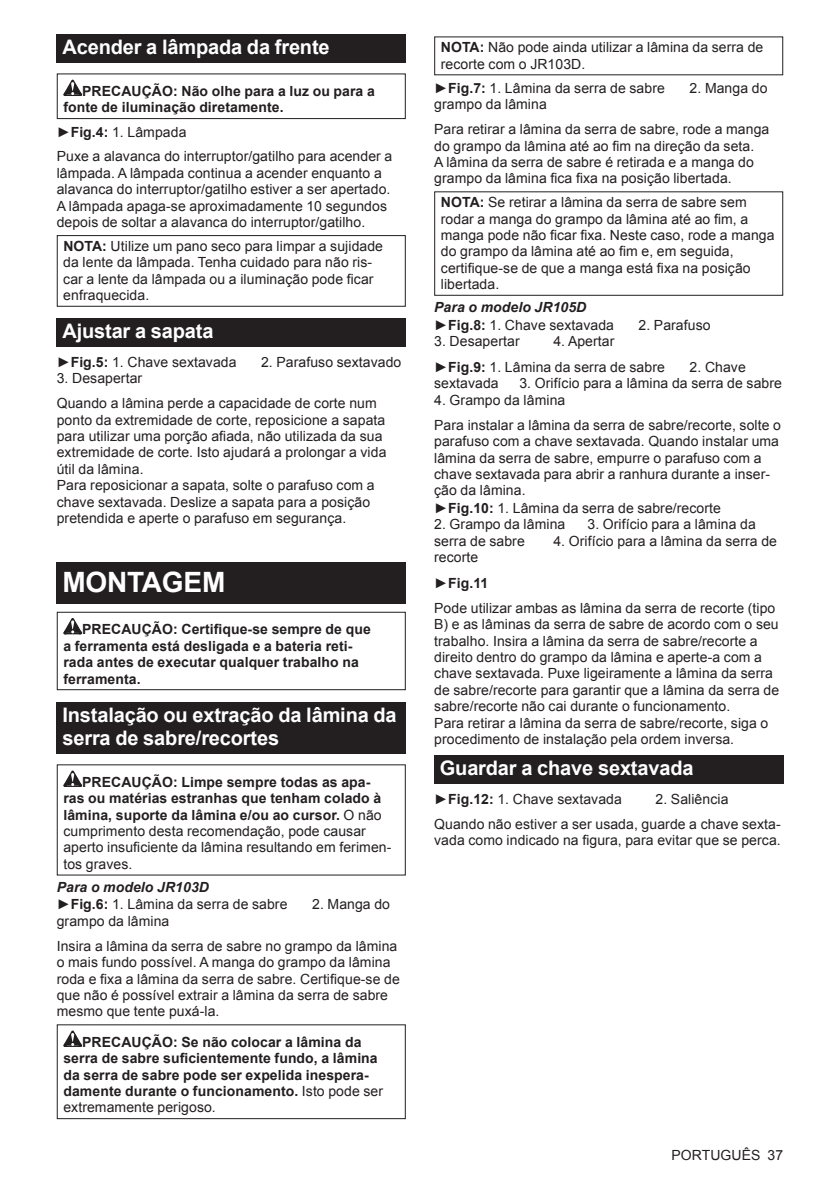
<style>
.page{position:relative;width:840px;height:1191px;background:#fff}
.page>*{position:absolute;margin:0;border:0;box-sizing:border-box;transform-origin:0 0}
.t1{font:700 28px "Arial";letter-spacing:-.01em;color:#fff}
.t2{font:700 20px/23.4px "Arial";letter-spacing:-.01em;color:#fff}
.t3{font:14px/16.4px "Arial";letter-spacing:.005em;color:#231f20}
.t4{font:700 14px/16.4px "Arial";letter-spacing:.005em;color:#231f20}
.t5{font:italic 700 14px/17.6px "Arial";letter-spacing:.005em;color:#231f20}
.s1{font-weight:700}
.s2{font-weight:400}
.s3{font-weight:700;font-style:italic}
.s4{font-weight:400;font-style:normal}
.s5{font-style:normal}
</style>
<div class="page">
<div style="left:57px;top:34px;width:348px;height:29px;background:#231f20"></div>
<svg style="left:63px;top:80px;width:19px;height:16px"></svg>
<div style="left:57px;top:73px;width:348px;height:46px;border:1px solid #231f20"></div>
<div style="left:57px;top:235px;width:348px;height:72px;border:1px solid #231f20"></div>
<div style="left:57px;top:318px;width:348px;height:29px;background:#231f20"></div>
<div style="left:57px;top:562px;width:348px;height:41px;background:#231f20"></div>
<svg style="left:63px;top:618px;width:19px;height:16px"></svg>
<div style="left:57px;top:612px;width:348px;height:78px;border:1px solid #231f20"></div>
<div style="left:57px;top:701px;width:348px;height:52px;background:#231f20"></div>
<svg style="left:63px;top:770px;width:19px;height:17px"></svg>
<svg style="left:63px;top:1030px;width:19px;height:17px"></svg>
<div style="left:57px;top:1024px;width:348px;height:95px;border:1px solid #231f20"></div>
<div style="left:434px;top:191px;width:348px;height:105px;border:1px solid #231f20"></div>
<div style="left:434px;top:755px;width:348px;height:29px;background:#231f20"></div>
<h2 class="t2" style="left:62px;top:36px;width:268px">Acender a lâmpada da frente</h2>
<p class="t4" style="left:63px;top:83px;width:313px;text-indent:19px">PRECAUÇÃO: Não olhe para a luz ou para a fonte de iluminação diretamente.</p>
<p class="t3" style="left:57px;top:119px;width:337px;line-height:24.8px">►<span class="s1">Fig.4:</span> 1. Lâmpada<br>Puxe a alavanca do interruptor/gatilho para acender a</p>
<p class="t3" style="left:57px;top:165px;width:335px">lâmpada. A lâmpada continua a acender enquanto a alavanca do interruptor/gatilho estiver a ser apertado.<br>A lâmpada apaga-se aproximadamente 10 segundos depois de soltar a alavanca do interruptor/gatilho.</p>
<p class="t3" style="left:63px;top:238px;width:321px"><span class="s1">NOTA:</span> Utilize um pano seco para limpar a sujidade da lente da lâmpada. Tenha cuidado para não ris&shy;car a lente da lâmpada ou a iluminação pode ficar enfraquecida.</p>
<h2 class="t2" style="left:62px;top:320px;width:152px">Ajustar a sapata</h2>
<p class="t3" style="left:57px;top:354px;width:181px">►<span class="s1">Fig.5:</span> 1. Chave sextavada</p>
<p class="t3" style="left:261px;top:354px;width:142px">2. Parafuso sextavado</p>
<p class="t3" style="left:57px;top:366px;width:321px;line-height:24.8px">3. Desapertar<br>Quando a lâmina perde a capacidade de corte num</p>
<p class="t3" style="left:57px;top:412px;width:331px">ponto da extremidade de corte, reposicione a sapata para utilizar uma porção afiada, não utilizada da sua extremidade de corte. Isto ajudará a prolongar a vida útil da lâmina.<br>Para reposicionar a sapata, solte o parafuso com a chave sextavada. Deslize a sapata para a posição pretendida e aperte o parafuso em segurança.</p>
<h1 class="t1" style="left:62px;top:564px;width:164px">MONTAGEM</h1>
<p class="t4" style="left:63px;top:621px;width:309px;text-indent:19px">PRECAUÇÃO: Certifique-se sempre de que a ferramenta está desligada e a bateria reti&shy;rada antes de executar qualquer trabalho na ferramenta.</p>
<h2 class="t2" style="left:62px;top:703px;width:335px">Instalação ou extração da lâmina da serra de sabre/recortes</h2>
<p class="t4" style="left:63px;top:774px;width:329px;text-indent:19px">PRECAUÇÃO: Limpe sempre todas as apa&shy;ras ou matérias estranhas que tenham colado à lâmina, suporte da lâmina e/ou ao cursor. <span class="s2">O não cumprimento desta recomendação, pode causar aperto insuficiente da lâmina resultando em ferimen&shy;tos graves.</span></p>
<p class="t3" style="left:57px;top:878px;width:232px;line-height:17.6px"><span class="s3">Para o modelo JR103D<br></span>►<span class="s1">Fig.6:</span> 1. Lâmina da serra de sabre</p>
<p class="t3" style="left:312px;top:896px;width:79px">2. Manga do</p>
<p class="t3" style="left:57px;top:908px;width:342px;line-height:24.8px">grampo da lâmina<br>Insira a lâmina da serra de sabre no grampo da lâmina</p>
<p class="t3" style="left:57px;top:954px;width:344px">o mais fundo possível. A manga do grampo da lâmina roda e fixa a lâmina da serra de sabre. Certifique-se de que não é possível extrair a lâmina da serra de sabre mesmo que tente puxá-la.</p>
<p class="t4" style="left:63px;top:1034px;width:321px;text-indent:19px">PRECAUÇÃO: Se não colocar a lâmina da serra de sabre suficientemente fundo, a lâmina da serra de sabre pode ser expelida inespera&shy;damente durante o funcionamento. <span class="s2">Isto pode ser extremamente perigoso.</span></p>
<p class="t3" style="left:440px;top:39px;width:324px"><span class="s1">NOTA:</span> Não pode ainda utilizar a lâmina da serra de recorte com o JR103D.</p>
<p class="t3" style="left:434px;top:80px;width:232px">►<span class="s1">Fig.7:</span> 1. Lâmina da serra de sabre</p>
<p class="t3" style="left:689px;top:80px;width:79px">2. Manga do</p>
<p class="t3" style="left:434px;top:92px;width:336px;line-height:24.8px">grampo da lâmina<br>Para retirar a lâmina da serra de sabre, rode a manga</p>
<p class="t3" style="left:434px;top:137px;width:321px;text-align:justify">do grampo da lâmina até ao fim na direção da seta.<br>A lâmina da serra de sabre é retirada e a manga do grampo da lâmina fica fixa na posição libertada.</p>
<p class="t3" style="left:440px;top:194px;width:335px"><span class="s1">NOTA:</span> Se retirar a lâmina da serra de sabre sem rodar a manga do grampo da lâmina até ao fim, a manga pode não ficar fixa. Neste caso, rode a manga do grampo da lâmina até ao fim e, em seguida, certifique-se de que a manga está fixa na posição libertada.</p>
<p class="t5" style="left:434px;top:299px;width:181px">Para o modelo JR105D <span class="s4">►</span><span class="s5">Fig.8:</span> <span class="s4">1. Chave sextavada</span></p>
<p class="t3" style="left:638px;top:317px;width:74px">2. Parafuso</p>
<p class="t3" style="left:434px;top:333px;width:87px">3. Desapertar</p>
<p class="t3" style="left:434px;top:328px;width:232px;line-height:26px;text-indent:119px">4. Apertar ►<span class="s1">Fig.9:</span> 1. Lâmina da serra de sabre</p>
<p class="t3" style="left:689px;top:359px;width:58px">2. Chave</p>
<p class="t3" style="left:434px;top:375px;width:66px">sextavada</p>
<p class="t3" style="left:519px;top:375px;width:264px">3. Orifício para a lâmina da serra de sabre</p>
<p class="t3" style="left:434px;top:388px;width:348px;line-height:24.8px">4. Grampo da lâmina<br>Para instalar a lâmina da serra de sabre/recorte, solte o</p>
<p class="t3" style="left:434px;top:433px;width:346px">parafuso com a chave sextavada. Quando instalar uma lâmina da serra de sabre, empurre o parafuso com a chave sextavada para abrir a ranhura durante a inser&shy;ção da lâmina.<br>►<span class="s1">Fig.10:</span> 1. Lâmina da serra de sabre/recorte</p>
<p class="t3" style="left:434px;top:516px;width:132px">2. Grampo da lâmina</p>
<p class="t3" style="left:587px;top:516px;width:170px">3. Orifício para a lâmina da</p>
<p class="t3" style="left:434px;top:532px;width:92px">serra de sabre</p>
<p class="t3" style="left:553px;top:532px;width:225px">4. Orifício para a lâmina da serra de</p>
<p class="t3" style="left:434px;top:544px;width:342px;line-height:25.4px">recorte<br>►<span class="s1">Fig.11<br></span>Pode utilizar ambas as lâmina da serra de recorte (tipo</p>
<p class="t3" style="left:434px;top:616px;width:346px">B) e as lâminas da serra de sabre de acordo com o seu trabalho. Insira a lâmina da serra de sabre/recorte a direito dentro do grampo da lâmina e aperte-a com a chave sextavada. Puxe ligeiramente a lâmina da serra de sabre/recorte para garantir que a lâmina da serra de sabre/recorte não cai durante o funcionamento.<br>Para retirar a lâmina da serra de sabre/recorte, siga o procedimento de instalação pela ordem inversa.</p>
<h2 class="t2" style="left:439px;top:757px;width:255px">Guardar a chave sextavada</h2>
<p class="t3" style="left:434px;top:791px;width:189px">►<span class="s1">Fig.12:</span> 1. Chave sextavada</p>
<p class="t3" style="left:434px;top:787px;width:348px;line-height:24.8px;text-indent:221px">2. Saliência<br>Quando não estiver a ser usada, guarde a chave sexta-</p>
<p class="t3" style="left:434px;top:832px;width:348px">vada como indicado na figura, para evitar que se perca.</p>
<p class="t3" style="left:671px;top:1147px;width:113px">PORTUGUÊS 37</p>
</div>
